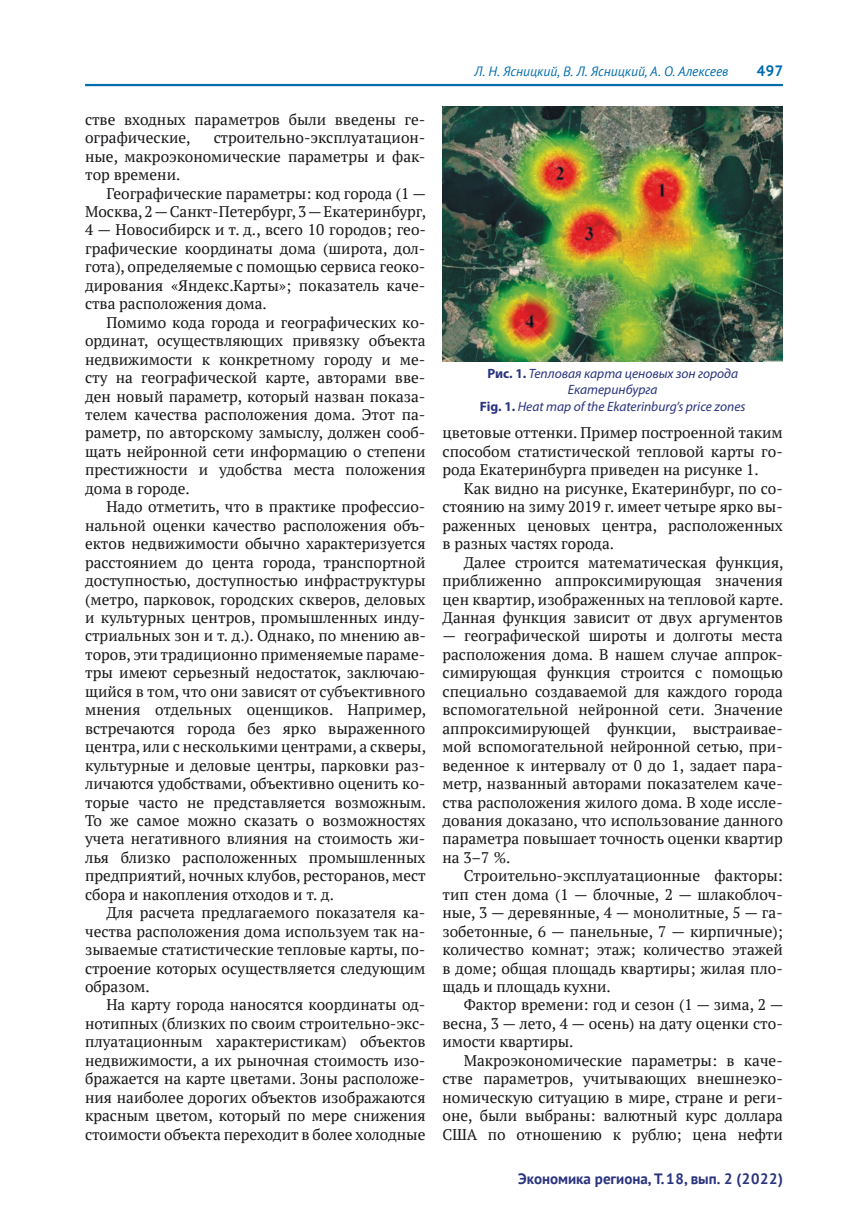
<style>
.page{position:relative;width:868px;height:1229px;background:#fff}
.page>*{position:absolute;margin:0;border:0;box-sizing:border-box;transform-origin:0 0}
.t1{font:15.3px/18.5px "PT Serif";color:#171518;text-align:justify}
.t2{font:700 15px "PT Sans";color:#2a337e}
.t3{font:700 15px "PT Sans";color:#006cad}
.t4{font:italic 13.5px/16.2px "Myriad Pro";color:#2a337e;text-align:center}
.t5{font:italic 13.5px "PT Sans";color:#006cad}
.s1{font-weight:700;font-style:normal}
</style>
<div class="page">
<hr style="left:85px;top:84px;width:697px;height:2px;background:#006cad">
<img style="left:442px;top:106px;width:340px;height:256px">
<p class="t1" style="left:85px;top:110px;width:342px">стве входных параметров были введены ге&shy;ографические,</p>
<p class="t1" style="left:85px;top:128px;width:342px;text-indent:129px">строительно-эксплуатацион&shy;ные, макроэкономические параметры и фак&shy;тор времени.</p>
<p class="t1" style="left:85px;top:184px;width:342px;text-indent:21px">Географические параметры: код города (1 — Москва, 2 — Санкт-Петербург, 3 — Екатеринбург, 4 — Новосибирск и т. д., всего 10 городов; гео&shy;графические координаты дома (широта, дол&shy;гота), определяемые с помощью сервиса геоко&shy;дирования «Яндекс.Карты»; показатель каче&shy;ства расположения дома.</p>
<p class="t1" style="left:85px;top:313px;width:342px;text-indent:21px">Помимо кода города и географических ко&shy;ординат, осуществляющих привязку объекта недвижимости к конкретному городу и ме&shy;сту на географической карте, авторами вве&shy;ден новый параметр, который назван показа&shy;телем качества расположения дома. Этот па&shy;раметр, по авторскому замыслу, должен сооб&shy;щать нейронной сети информацию о степени престижности и удобства места положения дома в городе.</p>
<p class="t1" style="left:85px;top:497px;width:342px;text-indent:21px">Надо отметить, что в практике профессио&shy;нальной оценки качество расположения объ&shy;ектов недвижимости обычно характеризуется расстоянием до цента города, транспортной доступностью, доступностью инфраструктуры (метро, парковок, городских скверов, деловых и культурных центров, промышленных инду&shy;стриальных зон и т. д.). Однако, по мнению ав&shy;торов, эти традиционно применяемые параме&shy;тры имеют серьезный недостаток, заключаю&shy;щийся в том, что они зависят от субъективного мнения отдельных оценщиков. Например, встречаются города без ярко выраженного центра, или с несколькими центрами, а скверы, культурные и деловые центры, парковки раз&shy;личаются удобствами, объективно оценить ко&shy;торые часто не представляется возможным.<br>То же самое можно сказать о возможностях учета негативного влияния на стоимость жи&shy;лья близко расположенных промышленных предприятий, ночных клубов, ресторанов, мест сбора и накопления отходов и т. д.</p>
<p class="t1" style="left:85px;top:903px;width:342px;text-indent:21px">Для расчета предлагаемого показателя ка&shy;чества расположения дома используем так на&shy;зываемые статистические тепловые карты, по&shy;строение которых осуществляется следующим образом.</p>
<p class="t1" style="left:85px;top:996px;width:342px;text-indent:21px">На карту города наносятся координаты од&shy;нотипных (близких по своим строительно-экс&shy;плуатационным характеристикам) объектов недвижимости, а их рыночная стоимость изо&shy;бражается на карте цветами. Зоны расположе&shy;ния наиболее дорогих объектов изображаются красным цветом, который по мере снижения стоимости объекта переходит в более холодные</p>
<p class="t5" style="left:474px;top:63px;width:255px">Л. Н. Ясницкий, В. Л. Ясницкий, А. О. Алексеев</p>
<p class="t3" style="left:756px;top:61px;width:29px">497</p>
<p class="t4" style="left:480px;top:365px;width:267px"><span class="s1">Рис. 1.</span> Тепловая карта ценовых зон города<br>Екатеринбурга<br><span class="s1">Fig. 1.</span> Heat map of the Ekaterinburg’s price zones</p>
<p class="t1" style="left:442px;top:424px;width:342px">цветовые оттенки. Пример построенной таким способом статистической тепловой карты го&shy;рода Екатеринбурга приведен на рисунке 1.</p>
<p class="t1" style="left:442px;top:479px;width:342px;text-indent:21px">Как видно на рисунке, Екатеринбург, по со&shy;стоянию на зиму 2019 г. имеет четыре ярко вы&shy;раженных ценовых центра, расположенных в разных частях города.</p>
<p class="t1" style="left:442px;top:553px;width:342px;text-indent:21px">Далее строится математическая функция, приближенно аппроксимирующая значения цен квартир, изображенных на тепловой карте.<br>Данная функция зависит от двух аргументов</p>
<p class="t1" style="left:442px;top:627px;width:342px">— географической широты и долготы места расположения дома. В нашем случае аппрок&shy;симирующая функция строится с помощью специально создаваемой для каждого города вспомогательной нейронной сети. Значение аппроксимирующей функции, выстраивае&shy;мой вспомогательной нейронной сетью, при&shy;веденное к интервалу от 0 до 1, задает пара&shy;метр, названный авторами показателем каче&shy;ства расположения жилого дома. В ходе иссле&shy;дования доказано, что использование данного параметра повышает точность оценки квартир на 3–7 %.</p>
<p class="t1" style="left:442px;top:866px;width:342px;text-indent:21px">Строительно-эксплуатационные факторы: тип стен дома (1 — блочные, 2 — шлакоблоч&shy;ные, 3 — деревянные, 4 — монолитные, 5 — га&shy;зобетонные, 6 — панельные, 7 — кирпичные); количество комнат; этаж; количество этажей в доме; общая площадь квартиры; жилая пло&shy;щадь и площадь кухни.</p>
<p class="t1" style="left:442px;top:996px;width:342px;text-indent:21px">Фактор времени: год и сезон (1 — зима, 2 — весна, 3 — лето, 4 — осень) на дату оценки сто&shy;имости квартиры.</p>
<p class="t1" style="left:442px;top:1051px;width:342px;text-indent:21px">Макроэкономические параметры: в каче&shy;стве параметров, учитывающих внешнеэко&shy;номическую ситуацию в мире, стране и реги&shy;оне, были выбраны: валютный курс доллара США по отношению к рублю; цена нефти</p>
<p class="t2" style="left:518px;top:1169px;width:266px">Экономика региона, Т.18, вып. 2 (2022)</p>
</div>
